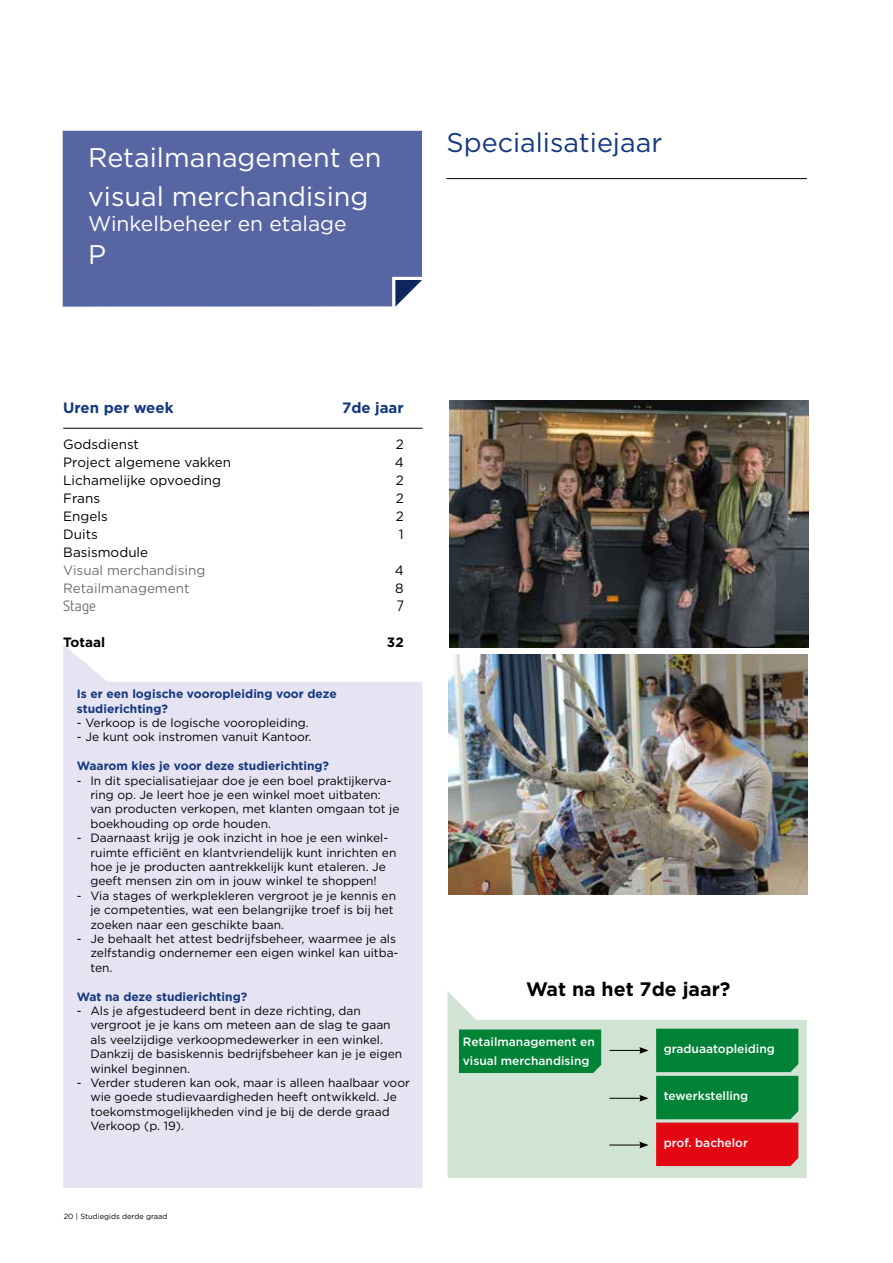
<style>
.page{position:relative;width:893px;height:1263px;background:#fff}
.page>*{position:absolute;margin:0;border:0;box-sizing:border-box;transform-origin:0 0}
.t1{font:27px/38.8px "Gotham";color:#fff}
.t2{font:27px "Gotham";color:#14387f}
.t3{font:21px "Gotham";color:#fff}
.t4{font:700 19.5px "Gotham";color:#000}
.t5{font:700 15px "Gotham";color:#14387f}
.t6{font:15px "Netto OT";color:#706f6f}
.t7{font:15px "Netto OT";color:#000}
.t8{font:13.5px "Gotham";color:#000}
.t9{font:13.5px "Gotham";color:#706f6f}
.t10{font:700 13.5px "Gotham";color:#000}
.t11{font:12px/14.4px "Gotham";color:#000}
.t12{font:700 12px/14.4px "Gotham";color:#14387f}
.t13{font:500 12px/18.8px "Gotham";color:#fff}
.t14{font:7.5px "Gotham";color:#000}
</style>
<div class="page">
<div style="left:63px;top:645px;width:360px;height:543px;background:#e6e4f2"></div>
<hr style="left:63px;top:428px;width:360px;height:1px;background:#000">
<img style="left:449px;top:401px;width:360px;height:246px">
<svg style="left:448px;top:992px;width:359px;height:186px;fill:#d1e3d3"></svg>
<hr style="left:609px;top:1050px;width:33px;height:1px;background:#000">
<svg style="left:639px;top:1047px;width:10px;height:7px"></svg>
<hr style="left:609px;top:1098px;width:33px;height:1px;background:#000">
<svg style="left:639px;top:1095px;width:10px;height:7px"></svg>
<svg style="left:656px;top:1029px;width:142px;height:137px;background:#536034"></svg>
<hr style="left:609px;top:1145px;width:33px;height:1px;background:#000">
<svg style="left:639px;top:1141px;width:10px;height:7px"></svg>
<div style="left:459px;top:1029px;width:142px;height:44px;background:#008237"></div>
<div style="left:63px;top:131px;width:359px;height:176px;background:#5765a2"></div>
<hr style="left:446px;top:178px;width:361px;height:1px;background:#000">
<img style="left:449px;top:655px;width:359px;height:239px">
<h1 class="t1" style="left:88px;top:138px;width:295px">Retailmanagement en visual merchandising</h1>
<h2 class="t3" style="left:88px;top:210px;width:260px">Winkelbeheer en etalage</h2>
<h1 class="t1" style="left:88px;top:234px;width:20px">P</h1>
<h1 class="t2" style="left:446px;top:126px;width:217px">Specialisatiejaar</h1>
<p class="t5" style="left:63px;top:397px;width:112px">Uren per week</p>
<p class="t5" style="left:342px;top:397px;width:63px">7de jaar</p>
<p class="t8" style="left:63px;top:435px;width:77px">Godsdienst</p>
<p class="t8" style="left:396px;top:435px;width:10px">2</p>
<p class="t8" style="left:63px;top:453px;width:169px">Project algemene vakken</p>
<p class="t8" style="left:395px;top:453px;width:11px">4</p>
<p class="t8" style="left:63px;top:471px;width:159px">Lichamelijke opvoeding</p>
<p class="t8" style="left:396px;top:471px;width:10px">2</p>
<p class="t8" style="left:63px;top:489px;width:38px">Frans</p>
<p class="t8" style="left:396px;top:489px;width:10px">2</p>
<p class="t8" style="left:63px;top:507px;width:46px">Engels</p>
<p class="t8" style="left:396px;top:507px;width:10px">2</p>
<p class="t8" style="left:63px;top:525px;width:36px">Duits</p>
<p class="t8" style="left:399px;top:525px;width:6px">1</p>
<p class="t8" style="left:63px;top:543px;width:86px">Basismodule</p>
<p class="t9" style="left:63px;top:561px;width:144px">Visual merchandising</p>
<p class="t8" style="left:395px;top:561px;width:11px">4</p>
<p class="t9" style="left:63px;top:579px;width:128px">Retailmanagement</p>
<p class="t8" style="left:395px;top:579px;width:10px">8</p>
<p class="t6" style="left:63px;top:596px;width:34px">Stage</p>
<p class="t7" style="left:397px;top:596px;width:8px">7</p>
<p class="t10" style="left:63px;top:633px;width:43px">Totaal</p>
<p class="t10" style="left:387px;top:633px;width:18px">32</p>
<p class="t12" style="left:77px;top:687px;width:261px">Is er een logische vooropleiding voor deze studierichting?</p>
<p class="t11" style="left:77px;top:715px;width:233px">- Verkoop is de logische vooropleiding.</p>
<p class="t11" style="left:77px;top:730px;width:236px">- Je kunt ook instromen vanuit Kantoor.</p>
<p class="t12" style="left:77px;top:759px;width:254px">Waarom kies je voor deze studierichting?</p>
<p class="t11" style="left:90px;top:773px;width:311px;text-indent:-14px">- In dit specialisatiejaar doe je een boel praktijkerva&shy;ring op. Je leert hoe je een winkel moet uitbaten: van producten verkopen, met klanten omgaan tot je boekhouding op orde houden.</p>
<p class="t11" style="left:90px;top:830px;width:308px;text-indent:-14px">- Daarnaast krijg je ook inzicht in hoe je een winkel&shy;ruimte efficiënt en klantvriendelijk kunt inrichten en hoe je je producten aantrekkelijk kunt etaleren. Je geeft mensen zin om in jouw winkel te shoppen!</p>
<p class="t11" style="left:90px;top:888px;width:307px;text-indent:-14px">- Via stages of werkplekleren vergroot je je kennis en je competenties, wat een belangrijke troef is bij het zoeken naar een geschikte baan.</p>
<p class="t11" style="left:90px;top:931px;width:310px;text-indent:-14px">- Je behaalt het attest bedrijfsbeheer, waarmee je als zelfstandig ondernemer een eigen winkel kan uitba&shy;ten.</p>
<p class="t12" style="left:77px;top:989px;width:172px">Wat na deze studierichting?</p>
<p class="t11" style="left:90px;top:1003px;width:313px;text-indent:-14px">- Als je afgestudeerd bent in deze richting, dan vergroot je je kans om meteen aan de slag te gaan als veelzijdige verkoopmedewerker in een winkel.<br>Dankzij de basiskennis bedrijfsbeheer kan je je eigen winkel beginnen.</p>
<p class="t11" style="left:90px;top:1075px;width:321px;text-indent:-14px">- Verder studeren kan ook, maar is alleen haalbaar voor wie goede studievaardigheden heeft ontwikkeld. Je toekomstmogelijkheden vind je bij de derde graad Verkoop (p. 19).</p>
<p class="t14" style="left:64px;top:1212px;width:105px">20 | Studiegids derde graad</p>
<h3 class="t4" style="left:526px;top:976px;width:206px">Wat na het 7de jaar?</h3>
<p class="t13" style="left:463px;top:1032px;width:134px">Retailmanagement en visual merchandising</p>
<p class="t13" style="left:664px;top:1039px;width:113px">graduaatopleiding</p>
<p class="t13" style="left:664px;top:1086px;width:86px">tewerkstelling</p>
<p class="t13" style="left:664px;top:1133px;width:86px">prof. bachelor</p>
</div>
